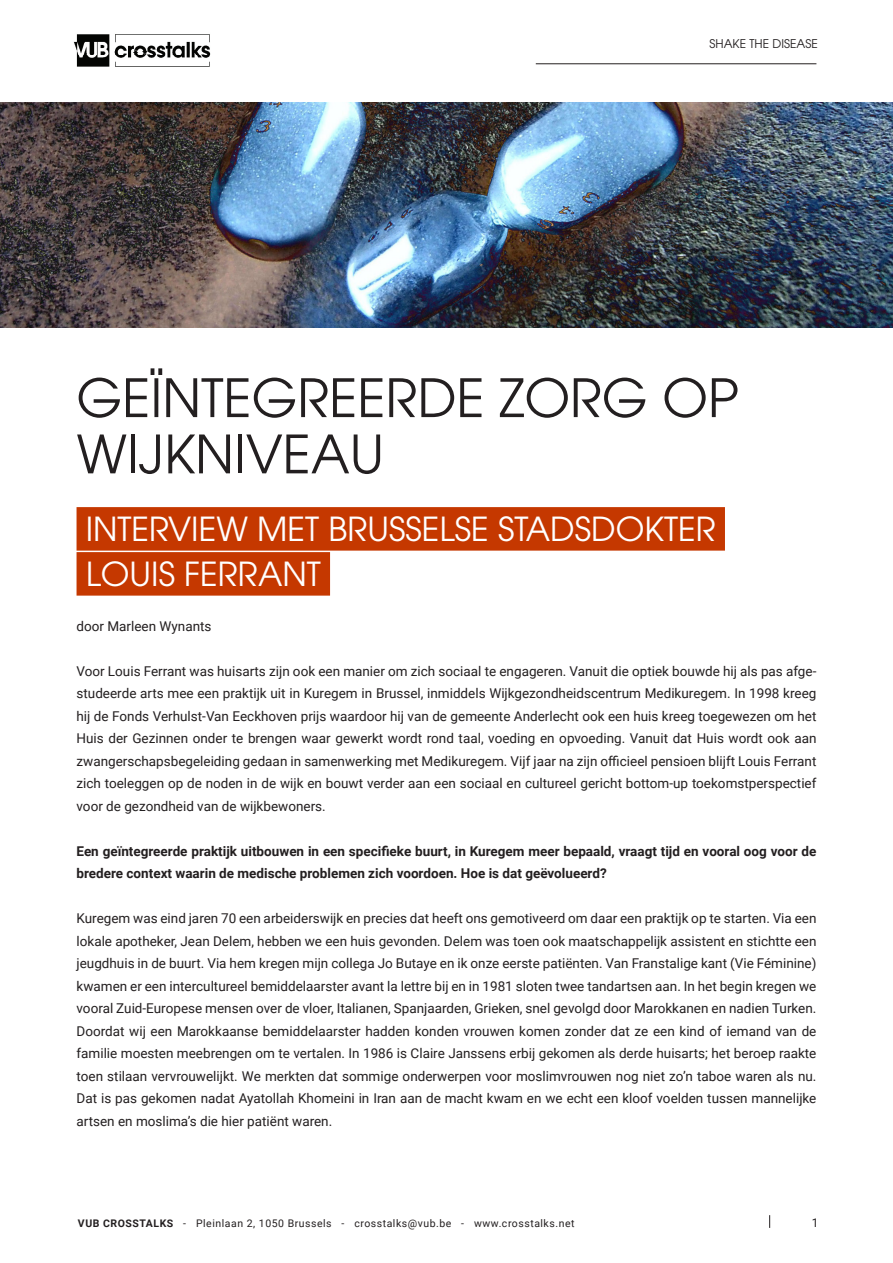
<style>
.page{position:relative;width:893px;height:1263px;background:#fff}
.page>*{position:absolute;margin:0;border:0;box-sizing:border-box;transform-origin:0 0}
.t1{font:52.5px/56.2px "Avant Garde LT";color:#231f20}
.VUB_STRIP_SUBTITLE_O{font:33px "Avant Garde LT";color:#fff}
.Roboto_body_9___15{font:13.5px/22.5px "Roboto";color:#231f20;text-align:justify}
.Roboto_body_9___15-2{font:700 13.5px/22.5px "Roboto";color:#231f20}
.t2{font:12px "Avant Garde LT";color:#231f20}
.t3{font:12px "Roboto";color:#231f20}
.t4{font:10.5px "Roboto";letter-spacing:.05em;color:#231f20}
.s1{font-weight:700}
</style>
<div class="page">
<svg style="left:769px;top:1215px;width:1px;height:13px"></svg>
<hr style="left:536px;top:64px;width:280px;height:1px;background:#231f20">
<img style="left:73px;top:34px;width:138px;height:33px">
<div style="left:77px;top:507px;width:648px;height:44px;background:#c53800"></div>
<div style="left:77px;top:552px;width:253px;height:44px;background:#c53800"></div>
<img style="left:0;top:102px;width:893px;height:225px">
<p class="t2" style="left:709px;top:37px;width:110px">SHAKE THE DISEASE</p>
<p class="t1" style="left:77px;top:370px;width:664px">GEÏNTEGREERDE ZORG OP<br>WIJKNIVEAU</p>
<p class="VUB_STRIP_SUBTITLE_O" style="left:86px;top:509px;width:632px">INTERVIEW MET BRUSSELSE STADSDOKTER</p>
<p class="VUB_STRIP_SUBTITLE_O" style="left:86px;top:554px;width:237px">LOUIS FERRANT</p>
<p class="Roboto_body_9___15" style="left:77px;top:614px;width:136px">door Marleen Wynants</p>
<p class="Roboto_body_9___15" style="left:77px;top:659px;width:741px">Voor Louis Ferrant was huisarts zijn ook een manier om zich sociaal te engageren. Vanuit die optiek bouwde hij als pas afge&shy;studeerde arts mee een praktijk uit in Kuregem in Brussel, inmiddels Wijkgezondheidscentrum Medikuregem. In 1998 kreeg hij de Fonds Verhulst-Van Eeckhoven prijs waardoor hij van de gemeente Anderlecht ook een huis kreeg toegewezen om het Huis der Gezinnen onder te brengen waar gewerkt wordt rond taal, voeding en opvoeding. Vanuit dat Huis wordt ook aan zwangerschapsbegeleiding gedaan in samenwerking met Medikuregem. Vijf jaar na zijn officieel pensioen blijft Louis Ferrant zich toeleggen op de noden in de wijk en bouwt verder aan een sociaal en cultureel gericht bottom-up toekomstperspectief voor de gezondheid van de wijkbewoners.</p>
<p class="Roboto_body_9___15-2" style="left:77px;top:839px;width:741px">Een geïntegreerde praktijk uitbouwen in een specifieke buurt, in Kuregem meer bepaald, vraagt tijd en vooral oog voor de bredere context waarin de medische problemen zich voordoen. Hoe is dat geëvolueerd?</p>
<p class="Roboto_body_9___15" style="left:77px;top:907px;width:741px">Kuregem was eind jaren 70 een arbeiderswijk en precies dat heeft ons gemotiveerd om daar een praktijk op te starten. Via een lokale apotheker, Jean Delem, hebben we een huis gevonden. Delem was toen ook maatschappelijk assistent en stichtte een jeugdhuis in de buurt. Via hem kregen mijn collega Jo Butaye en ik onze eerste patiënten. Van Franstalige kant (Vie Féminine) kwamen er een intercultureel bemiddelaarster avant la lettre bij en in 1981 sloten twee tandartsen aan. In het begin kregen we vooral Zuid-Europese mensen over de vloer, Italianen, Spanjaarden, Grieken, snel gevolgd door Marokkanen en nadien Turken.<br>Doordat wij een Marokkaanse bemiddelaarster hadden konden vrouwen komen zonder dat ze een kind of iemand van de familie moesten meebrengen om te vertalen. In 1986 is Claire Janssens erbij gekomen als derde huisarts; het beroep raakte toen stilaan vervrouwelijkt. We merkten dat sommige onderwerpen voor moslimvrouwen nog niet zo’n taboe waren als nu.<br>Dat is pas gekomen nadat Ayatollah Khomeini in Iran aan de macht kwam en we echt een kloof voelden tussen mannelijke artsen en moslima’s die hier patiënt waren.</p>
<p class="t4" style="left:78px;top:1216px;width:498px"><span class="s1">VUB CROSSTALKS</span> - Pleinlaan 2, 1050 Brussels - crosstalks@vub.be - www.crosstalks.net</p>
<p class="t3" style="left:812px;top:1214px;width:8px">1</p>
</div>
